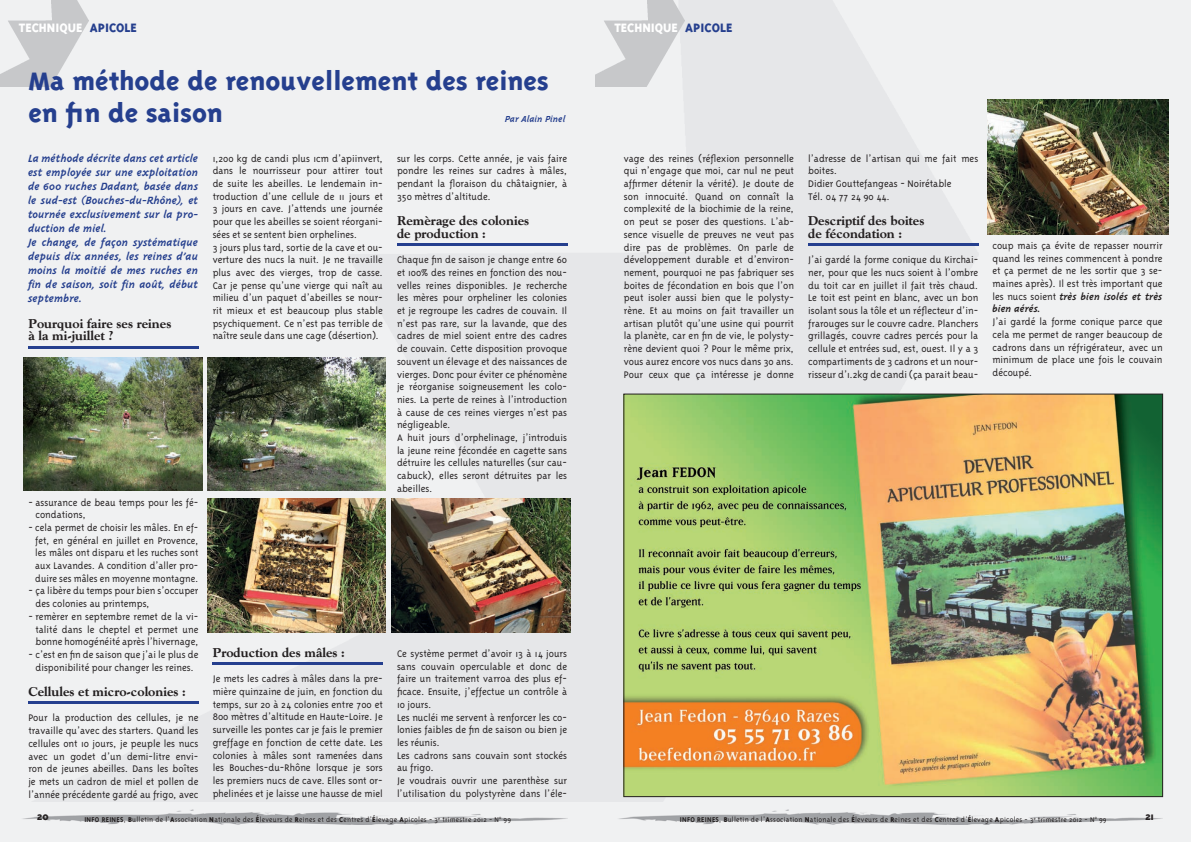
<style>
.page{position:relative;width:1191px;height:842px;background:#f0f1f2}
.page>*{position:absolute;margin:0;border:0;box-sizing:border-box;transform-origin:0 0}
.t1{font:800 29px/32px "Triplex";color:#253f8e}
.t2{font:800 14px "Triplex";color:#fff}
.t3{font:800 13px/12.7px "Goudy";color:#231f20}
.t4{font:italic 700 12px/14px "Triplex";color:#253f8e}
.t5{font:800 12px "Triplex";color:#231f20}
.t6{font:300 11px/12.7px "Triplex";color:#231f20;text-align:justify}
.t7{font:italic 700 10px "Triplex";color:#253f8e}
.t8{font:300 8px "Triplex";letter-spacing:.03em;color:#231f20}
.s1{color:#253f8e}
.s2{font-weight:700;font-style:italic}
.s3{font-weight:700}
.s4{font-weight:800}
</style>
<div class="page">
<img style="left:31px;top:19px;width:947px;height:779px">
<img style="left:23px;top:809px;width:544px;height:16px">
<img style="left:619px;top:809px;width:543px;height:16px">
<img style="left:0;top:0;width:89px;height:87px">
<img style="left:595px;top:0;width:89px;height:87px">
<hr style="left:28px;top:346px;width:170px;height:2px;background:#253f8e">
<hr style="left:28px;top:702px;width:170px;height:2px;background:#253f8e">
<hr style="left:213px;top:663px;width:170px;height:2px;background:#253f8e">
<hr style="left:397px;top:243px;width:170px;height:2px;background:#253f8e">
<hr style="left:808px;top:243px;width:170px;height:2px;background:#253f8e">
<img style="left:207px;top:357px;width:179px;height:133px">
<img style="left:24px;top:357px;width:178px;height:133px">
<img style="left:392px;top:499px;width:178px;height:133px">
<img style="left:207px;top:499px;width:179px;height:133px">
<img style="left:623px;top:394px;width:540px;height:403px">
<img style="left:987px;top:99px;width:181px;height:136px">
<p class="t2" style="left:19px;top:20px;width:119px">TECHNIQUE <span class="s1">APICOLE</span></p>
<p class="t2" style="left:614px;top:20px;width:119px">TECHNIQUE <span class="s1">APICOLE</span></p>
<h1 class="t1" style="left:28px;top:65px;width:522px">Ma méthode de renouvellement des reines en fin de saison</h1>
<p class="t7" style="left:505px;top:114px;width:62px">Par Alain Pinel</p>
<p class="t4" style="left:28px;top:152px;width:172px">La méthode décrite dans cet article est employée sur une exploitation de 600 ruches Dadant, basée dans le sud-est (Bouches-du-Rhône), et tournée exclusivement sur la pro&shy;duction de miel.<br>Je change, de façon systématique depuis dix années, les reines d’au moins la moitié de mes ruches en fin de saison, soit fin août, début septembre.</p>
<p class="t3" style="left:28px;top:317px;width:145px">Pourquoi faire ses reines à la mi-juillet ?</p>
<p class="t6" style="left:213px;top:152px;width:172px;text-align:left">1,200 kg de candi plus 1cm d’apiinvert, dans le nourrisseur pour attirer tout de suite les abeilles. Le lendemain in&shy;troduction d’une cellule de 11 jours et 3 jours en cave. J’attends une journée pour que les abeilles se soient réorgani&shy;sées et se sentent bien orphelines.<br>3 jours plus tard, sortie de la cave et ou&shy;verture des nucs la nuit. Je ne travaille plus avec des vierges, trop de casse.<br>Car je pense qu’une vierge qui naît au milieu d’un paquet d’abeilles se nour&shy;rit mieux et est beaucoup plus stable psychiquement. Ce n’est pas terrible de naître seule dans une cage (désertion).</p>
<p class="t6" style="left:35px;top:496px;width:164px;text-indent:-7px">- assurance de beau temps pour les fé&shy;condations,</p>
<p class="t6" style="left:35px;top:521px;width:165px;text-indent:-7px">- cela permet de choisir les mâles. En ef&shy;fet, en général en juillet en Provence, les mâles ont disparu et les ruches sont aux Lavandes. A condition d’aller pro&shy;duire ses mâles en moyenne montagne.</p>
<p class="t6" style="left:35px;top:585px;width:164px;text-indent:-7px">- ça libère du temps pour bien s’occuper des colonies au printemps,</p>
<p class="t6" style="left:35px;top:610px;width:164px;text-indent:-7px">- remèrer en septembre remet de la vi&shy;talité dans le cheptel et permet une bonne homogénéité après l’hivernage,</p>
<p class="t6" style="left:28px;top:648px;width:172px;text-align:center">- c’est en fin de saison que j’ai le plus de disponibilité pour changer les reines.</p>
<p class="t3" style="left:28px;top:685px;width:159px">Cellules et micro-colonies :</p>
<p class="t6" style="left:28px;top:712px;width:172px">Pour la production des cellules, je ne travaille qu’avec des starters. Quand les cellules ont 10 jours, je peuple les nucs avec un godet d’un demi-litre envi&shy;ron de jeunes abeilles. Dans les boîtes je mets un cadron de miel et pollen de l’année précédente gardé au frigo, avec</p>
<p class="t3" style="left:213px;top:646px;width:134px">Production des mâles :</p>
<p class="t6" style="left:213px;top:672px;width:172px">Je mets les cadres à mâles dans la pre&shy;mière quinzaine de juin, en fonction du temps, sur 20 à 24 colonies entre 700 et 800 mètres d’altitude en Haute-Loire. Je surveille les pontes car je fais le premier greffage en fonction de cette date. Les colonies à mâles sont ramenées dans les Bouches-du-Rhône lorsque je sors les premiers nucs de cave. Elles sont or&shy;phelinées et je laisse une hausse de miel</p>
<p class="t6" style="left:397px;top:152px;width:172px">sur les corps. Cette année, je vais faire pondre les reines sur cadres à mâles, pendant la floraison du châtaignier, à 350 mètres d’altitude.</p>
<p class="t3" style="left:397px;top:214px;width:134px">Remèrage des colonies de production :</p>
<p class="t6" style="left:397px;top:253px;width:172px;text-align:left">Chaque fin de saison je change entre 60 et 100% des reines en fonction des nou&shy;velles reines disponibles. Je recherche les mères pour orpheliner les colonies et je regroupe les cadres de couvain. Il n’est pas rare, sur la lavande, que des cadres de miel soient entre des cadres de couvain. Cette disposition provoque souvent un élevage et des naissances de vierges. Donc pour éviter ce phénomène je réorganise soigneusement les colo&shy;nies. La perte de reines à l’introduction à cause de ces reines vierges n’est pas négligeable.<br>A huit jours d’orphelinage, j’introduis la jeune reine fécondée en cagette sans détruire les cellules naturelles (sur cau&shy;cabuck), elles seront détruites par les abeilles.</p>
<p class="t6" style="left:397px;top:647px;width:172px;text-align:left">Ce système permet d’avoir 13 à 14 jours sans couvain operculable et donc de faire un traitement varroa des plus ef&shy;ficace. Ensuite, j’effectue un contrôle à<br>10 jours.<br>Les nucléi me servent à renforcer les co&shy;lonies faibles de fin de saison ou bien je les réunis.<br>Les cadrons sans couvain sont stockés au frigo.<br>Je voudrais ouvrir une parenthèse sur l’utilisation du polystyrène dans l’éle-</p>
<p class="t6" style="left:624px;top:152px;width:172px">vage des reines (réflexion personnelle qui n’engage que moi, car nul ne peut affirmer détenir la vérité). Je doute de son innocuité. Quand on connaît la complexité de la biochimie de la reine, on peut se poser des questions. L’ab&shy;sence visuelle de preuves ne veut pas dire pas de problèmes. On parle de développement durable et d’environ&shy;nement, pourquoi ne pas fabriquer ses boites de fécondation en bois que l’on peut isoler aussi bien que le polysty&shy;rène. Et au moins on fait travailler un artisan plutôt qu’une usine qui pourrit la planète, car en fin de vie, le polysty&shy;rène devient quoi ? Pour le même prix, vous aurez encore vos nucs dans 30 ans.<br>Pour ceux que ça intéresse je donne</p>
<p class="t6" style="left:808px;top:152px;width:172px;text-align:left">l’adresse de l’artisan qui me fait mes boites.<br>Didier Gouttefangeas - Noirétable<br>Tél. 04 77 24 90 44.</p>
<p class="t3" style="left:808px;top:214px;width:118px">Descriptif des boites de fécondation :</p>
<p class="t6" style="left:808px;top:253px;width:172px">J’ai gardé la forme conique du Kirchai&shy;ner, pour que les nucs soient à l’ombre du toit car en juillet il fait très chaud.<br>Le toit est peint en blanc, avec un bon isolant sous la tôle et un réflecteur d’in&shy;frarouges sur le couvre cadre. Planchers grillagés, couvre cadres percés pour la cellule et entrées sud, est, ouest. Il y a 3 compartiments de 3 cadrons et un nour&shy;risseur d’1.2kg de candi (ça parait beau-</p>
<p class="t6" style="left:992px;top:239px;width:172px">coup mais ça évite de repasser nourrir quand les reines commencent à pondre et ça permet de ne les sortir que 3 se&shy;maines après). Il est très important que les nucs soient <span class="s2">très bien isolés et très bien aérés.</span></p>
<p class="t6" style="left:992px;top:315px;width:172px">J’ai gardé la forme conique parce que cela me permet de ranger beaucoup de cadrons dans un réfrigérateur, avec un minimum de place une fois le couvain découpé.</p>
<p class="t5" style="left:37px;top:809px;width:13px">20</p>
<p class="t5" style="left:1145px;top:809px;width:11px">21</p>
<p class="t8" style="left:84px;top:815px;width:428px"><span class="s3">INFO REINES</span>, <span class="s4">B</span>ulletin de l’<span class="s4">A</span>ssociation <span class="s4">N</span>ationale des <span class="s4">É</span>leveurs de <span class="s4">R</span>eines et des <span class="s4">C</span>entres d’<span class="s4">É</span>levage <span class="s4">A</span>picoles - 3<sup>e</sup> trimestre 2012 - N<sup>o</sup> 99</p>
<p class="t8" style="left:680px;top:815px;width:428px"><span class="s3">INFO REINES</span>, <span class="s4">B</span>ulletin de l’<span class="s4">A</span>ssociation <span class="s4">N</span>ationale des <span class="s4">É</span>leveurs de <span class="s4">R</span>eines et des <span class="s4">C</span>entres d’<span class="s4">É</span>levage <span class="s4">A</span>picoles - 3<sup>e</sup> trimestre 2012 - N<sup>o</sup> 99</p>
</div>
